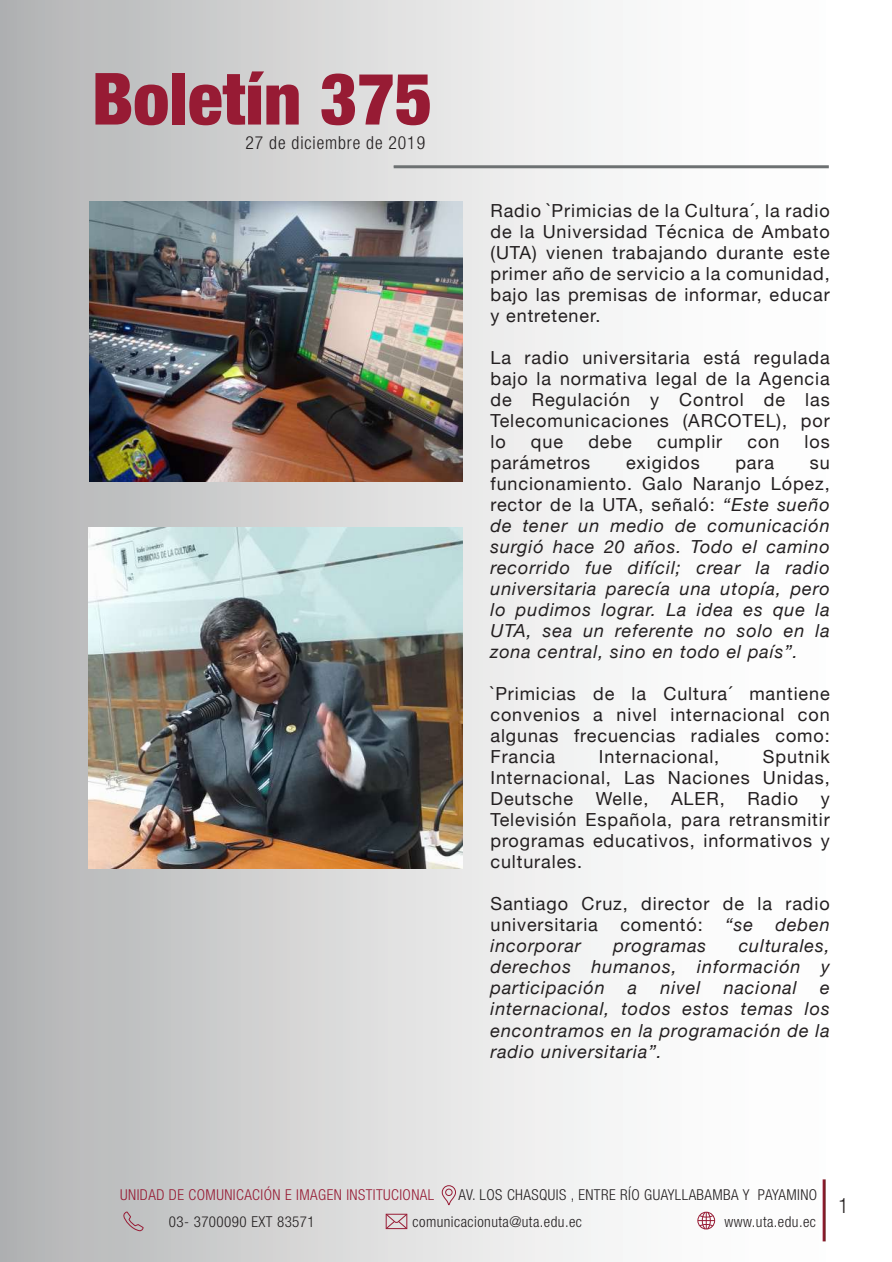
<style>
.page{position:relative;width:892px;height:1262px;background:#fff}
.page>*{position:absolute;margin:0;border:0;box-sizing:border-box;transform-origin:0 0}
.t1{font:900 condensed 72px "Helvetica Neue";color:#971b34}
.t2{font:300 condensed 21px "Helvetica Neue LT Pro";color:#231f20}
.t3{font:18px/21px "Helvetica Neue";letter-spacing:.05em;color:#231f20;text-align:justify}
.t4{font:italic 18px/21px "Helvetica Neue";letter-spacing:.05em;color:#231f20;text-align:justify}
.t5{font:300 condensed 18px "Helvetica Neue LT Pro";letter-spacing:.05em;color:#231f20}
.t6{font:300 condensed 15px "Helvetica Neue LT Pro";letter-spacing:.03em;color:#231f20}
.t7{font:300 condensed 15px "Helvetica Neue LT Pro";letter-spacing:.03em;color:#971b34}
.s1{font-style:normal}
.s2{font-style:italic}
</style>
<div class="page">
<div style="left:0;top:0;width:891px;height:1261px;background:linear-gradient(to right,#b7b8b9,#fff)"></div>
<hr style="left:393px;top:165px;width:435px;height:3px;background:#6d7172">
<hr style="left:822px;top:1179px;width:3px;height:62px;background:#fff">
<svg style="left:385px;top:1213px;width:22px;height:16px"></svg>
<svg style="left:123px;top:1210px;width:21px;height:21px"></svg>
<svg style="left:697px;top:1211px;width:17px;height:18px"></svg>
<svg style="left:441px;top:1184px;width:15px;height:21px"></svg>
<img style="left:90px;top:202px;width:372px;height:279px">
<img style="left:89px;top:527px;width:373px;height:341px">
<h1 class="t1" style="left:92px;top:40px;width:342px">Boletín 375</h1>
<p class="t5" style="left:245px;top:133px;width:181px">27 de diciembre de 2019</p>
<p class="t3" style="left:490px;top:201px;width:341px">Radio `Primicias de la Cultura´, la radio de la Universidad Técnica de Ambato (UTA) vienen trabajando durante este primer año de servicio a la comunidad, bajo las premisas de informar, educar y entretener.</p>
<p class="t3" style="left:490px;top:348px;width:340px">La radio universitaria está regulada bajo la normativa legal de la Agencia de Regulación y Control de las Telecomunicaciones (ARCOTEL), por lo</p>
<p class="t3" style="left:530px;top:432px;width:34px">que</p>
<p class="t3" style="left:588px;top:432px;width:45px">debe</p>
<p class="t3" style="left:656px;top:432px;width:67px">cumplir</p>
<p class="t3" style="left:747px;top:432px;width:33px">con</p>
<p class="t3" style="left:804px;top:432px;width:27px">los</p>
<p class="t3" style="left:490px;top:453px;width:101px">parámetros</p>
<p class="t3" style="left:625px;top:453px;width:75px">exigidos</p>
<p class="t3" style="left:735px;top:453px;width:40px">para</p>
<p class="t4" style="left:490px;top:453px;width:341px;text-indent:319px"><span class="s1">su funcionamiento. Galo Naranjo López, rector de la UTA, señaló:</span> “Este sueño de tener un medio de comunicación surgió hace 20 años. Todo el camino recorrido fue difícil; crear la radio universitaria parecía una utopía, pero lo pudimos lograr. La idea es que la UTA, sea un referente no solo en la zona central, sino en todo el país”.</p>
<p class="t3" style="left:490px;top:684px;width:341px">`Primicias de la Cultura´ mantiene convenios a nivel internacional con algunas frecuencias radiales como:<br>Francia</p>
<p class="t3" style="left:490px;top:747px;width:341px;text-indent:272px">Sputnik Internacional, Las Naciones Unidas, Deutsche</p>
<p class="t3" style="left:598px;top:747px;width:122px">Internacional,</p>
<p class="t3" style="left:595px;top:789px;width:54px">Welle,</p>
<p class="t3" style="left:670px;top:789px;width:55px">ALER,</p>
<p class="t3" style="left:747px;top:789px;width:52px">Radio</p>
<p class="t3" style="left:490px;top:789px;width:341px;text-indent:330px">y Televisión Española, para retransmitir programas educativos, informativos y culturales.</p>
<p class="t3" style="left:490px;top:894px;width:341px">Santiago Cruz, director de la radio universitaria comentó: <span class="s2">“se deben incorporar</span></p>
<p class="t4" style="left:490px;top:936px;width:341px;text-indent:248px">culturales, derechos humanos, información y participación</p>
<p class="t4" style="left:613px;top:936px;width:94px">programas</p>
<p class="t4" style="left:627px;top:978px;width:11px">a</p>
<p class="t4" style="left:660px;top:978px;width:41px">nivel</p>
<p class="t4" style="left:723px;top:978px;width:74px">nacional</p>
<p class="t4" style="left:490px;top:978px;width:341px;text-indent:329px">e internacional, todos estos temas los encontramos en la programación de la radio universitaria”.</p>
<p class="t7" style="left:120px;top:1186px;width:315px">UNIDAD DE COMUNICACIÓN E IMAGEN INSTITUCIONAL</p>
<p class="t6" style="left:458px;top:1186px;width:360px">AV. LOS CHASQUIS , ENTRE RÍO GUAYLLABAMBA Y PAYAMINO</p>
<p class="t6" style="left:169px;top:1213px;width:147px">03- 3700090 EXT 83571</p>
<p class="t6" style="left:412px;top:1213px;width:171px">comunicacionuta@uta.edu.ec</p>
<p class="t6" style="left:724px;top:1213px;width:93px">www.uta.edu.ec</p>
<p class="t2" style="left:838px;top:1193px;width:12px">1</p>
</div>
